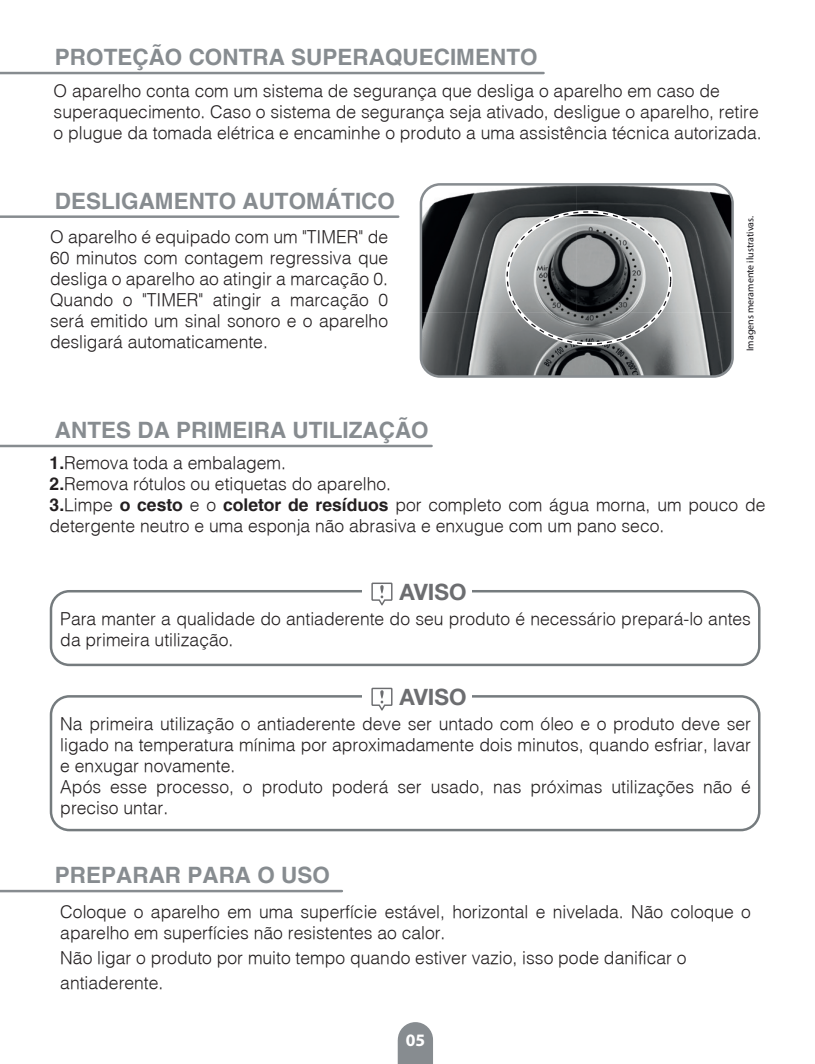
<style>
.page{position:relative;width:815px;height:1064px;background:#fff}
.page>*{position:absolute;margin:0;border:0;box-sizing:border-box;transform-origin:0 0}
.t1{font:700 22.5px "Helvetica";color:#878c90}
.t2{font:700 22.5px "Helvetica Neue";color:#6c6d70}
.t3{font:300 17.5px/21px "Helvetica";color:#231f20}
.t4{font:700 17.5px "Myriad Pro";color:#fff}
.t5{font:10px "Myriad Pro";color:#17151a}
.s1{font-weight:700}
</style>
<div class="page">
<img style="left:421px;top:186px;width:312px;height:190px">
<div style="left:50px;top:589px;width:710px;height:77px;border:2px solid #757b7e;border-radius:18px"></div>
<hr style="left:0;top:72px;width:544px;height:2px;background:#878c90">
<hr style="left:0;top:215px;width:398px;height:3px;background:#878c90">
<hr style="left:0;top:444px;width:432px;height:3px;background:#878c90">
<hr style="left:0;top:889px;width:342px;height:3px;background:#878c90">
<div style="left:362px;top:573px;width:110px;height:35px;background:#fff"></div>
<svg style="left:398px;top:1022px;width:35px;height:41px"></svg>
<svg style="left:371px;top:582px;width:21px;height:23px"></svg>
<div style="left:50px;top:694px;width:710px;height:137px;border:2px solid #757b7e;border-radius:18px"></div>
<div style="left:362px;top:678px;width:110px;height:35px;background:#fff"></div>
<svg style="left:371px;top:687px;width:21px;height:23px"></svg>
<div style="left:420px;top:183px;width:314px;height:194px;border:2px solid #878c90;border-radius:19px"></div>
<svg style="left:505px;top:210px;width:169px;height:136px;background:#8a8d8e"></svg>
<p class="t1" style="left:55px;top:43px;width:484px">PROTEÇÃO CONTRA SUPERAQUECIMENTO</p>
<p class="t3" style="left:54px;top:80px;width:710px">O aparelho conta com um sistema de segurança que desliga o aparelho em caso de superaquecimento. Caso o sistema de segurança seja ativado, desligue o aparelho, retire o plugue da tomada elétrica e encaminhe o produto a uma assistência técnica autorizada.</p>
<p class="t1" style="left:55px;top:187px;width:342px">DESLIGAMENTO AUTOMÁTICO</p>
<p class="t3" style="left:50px;top:225px;width:340px;text-align:justify">O aparelho é equipado com um "TIMER" de 60 minutos com contagem regressiva que desliga o aparelho ao atingir a marcação 0.<br>Quando o "TIMER" atingir a marcação 0 será emitido um sinal sonoro e o aparelho desligará automaticamente.</p>
<p class="t1" style="left:55px;top:416px;width:375px">ANTES DA PRIMEIRA UTILIZAÇÃO</p>
<p class="t5" style="left:744px;top:351px;width:137px;rotate:-90deg">Imagens meramente ilustrativas.</p>
<p class="t3" style="left:50px;top:451px;width:717px"><span class="s1">1.</span>Remova toda a embalagem.<br><span class="s1">2.</span>Remova rótulos ou etiquetas do aparelho.<br><span class="s1">3.</span>Limpe <span class="s1">o cesto</span> e o <span class="s1">coletor de resíduos</span> por completo com água morna, um pouco de detergente neutro e uma esponja não abrasiva e enxugue com um pano seco.</p>
<p class="t2" style="left:399px;top:578px;width:69px">AVISO</p>
<p class="t3" style="left:60px;top:607px;width:692px">Para manter a qualidade do antiaderente do seu produto é necessário prepará-lo antes da primeira utilização.</p>
<p class="t2" style="left:399px;top:683px;width:69px">AVISO</p>
<p class="t3" style="left:60px;top:712px;width:692px">Na primeira utilização o antiaderente deve ser untado com óleo e o produto deve ser ligado na temperatura mínima por aproximadamente dois minutos, quando esfriar, lavar e enxugar novamente.<br>Após esse processo, o produto poderá ser usado, nas próximas utilizações não é preciso untar.</p>
<p class="t1" style="left:55px;top:861px;width:277px">PREPARAR PARA O USO</p>
<p class="t3" style="left:60px;top:900px;width:692px">Coloque o aparelho em uma superfície estável, horizontal e nivelada. Não coloque o aparelho em superfícies não resistentes ao calor.</p>
<p class="t3" style="left:60px;top:944px;width:628px;line-height:25px">Não ligar o produto por muito tempo quando estiver vazio, isso pode danificar o antiaderente.</p>
<p class="t4" style="left:406px;top:1028px;width:21px">05</p>
</div>
